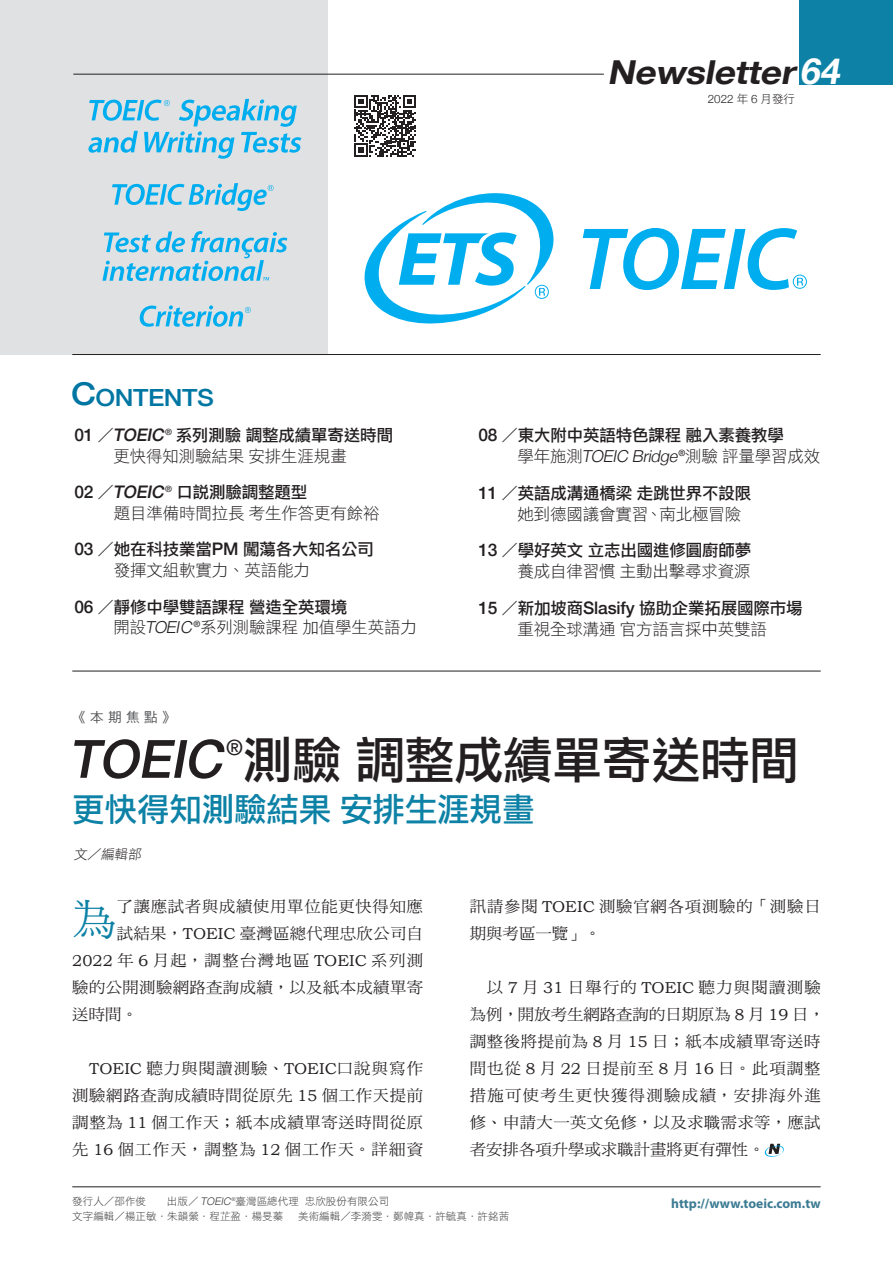
<style>
.page{position:relative;width:893px;height:1263px;background:#fff}
.page>*{position:absolute;margin:0;border:0;box-sizing:border-box;transform-origin:0 0}
.t1{font:50.25px "DF Li Hei Std W5";letter-spacing:-.01em;color:#231f20}
.段首大字{font:42.75px "DF Ming Std W5";color:#0d82a6;scale:1.04 1}
.t2{font:33px "DF Li Hei Std W5";letter-spacing:-.01em;color:#0d82a6}
.t3{font:italic 700 33px "Helvetica Neue";color:#231f20;scale:1.12 1}
.t4{font:500 23.7px "Helvetica Neue";letter-spacing:-.02em;color:#0076a3;scale:1.1 1}
.t5{font:500 21.15px "Helvetica Neue";color:#231f20}
.t6{font:16.5px/21px "DF Li Hei Std W5";letter-spacing:-.01em;color:#231f20}
.目錄{font:16.5px/21px "DF Hei Std W3";letter-spacing:-.01em;color:#231f20}
.內文{font:15.75px/27px "DF Ming Std W5";letter-spacing:.04em;color:#231f20;scale:1.04 1}
.段首大字-2{font:15.75px "DF Ming Std W5";letter-spacing:.02em;color:#231f20;scale:1.04 1}
.段首大字-3{font:15.75px "DF Ming Std W5";letter-spacing:.08em;color:#231f20;scale:1.04 1}
.段首大字-4{font:15.75px "DF Ming Std W5";letter-spacing:.04em;color:#231f20;scale:1.04 1}
.t7{font:700 13.5px "Myriad Pro";color:#3c7b93}
.t8{font:13.5px "DF Hei Std W5";color:#57585a}
.t9{font:13.5px "DF Hei Std W3";color:#231f20}
.t10{font:300 11.55px "Helvetica Neue";color:#231f20}
.t11{font:10.5px/15px "DF Hei Std W3";letter-spacing:.005em;color:#3e3e3f}
.s1{font-size:36px;color:#fff}
.s2{font-family:"DF Hei Std W3";font-weight:400}
.s3{font-size:31.5px}
.s4{font-family:"Helvetica Neue";font-weight:500;font-size:17.4px}
.s5{font-family:"DF Hei Std W3"}
.s6{font-family:"Helvetica Neue";font-weight:500;font-style:italic;font-size:17.4px}
.s7{font-family:"DF Li Hei Std W5"}
.s8{font-family:"Helvetica Neue";font-weight:300;font-style:italic}
.s9{font-family:"Helvetica Neue";font-weight:500;font-style:italic;font-size:52.8px}
.s10{font-family:"Bookman Old Style"}
</style>
<div class="page">
<svg style="left:764px;top:1144px;width:20px;height:13px"></svg>
<div style="left:0;top:0;width:327px;height:354px;background:#e0e1e3"></div>
<hr style="left:72px;top:1186px;width:749px;height:1px;background:#231f20">
<div style="left:799px;top:0;width:94px;height:85px;background:#0d82a6"></div>
<hr style="left:73px;top:74px;width:531px;height:1px;background:#231f20">
<svg style="left:102px;top:231px;width:185px;height:50px"></svg>
<svg style="left:140px;top:305px;width:111px;height:22px"></svg>
<svg style="left:88px;top:99px;width:213px;height:60px"></svg>
<hr style="left:72px;top:354px;width:749px;height:1px;background:#231f20">
<svg style="left:112px;top:183px;width:162px;height:28px"></svg>
<svg style="left:354px;top:95px;width:62px;height:61px"></svg>
<svg style="left:364px;top:193px;width:190px;height:131px"></svg>
<svg style="left:583px;top:228px;width:224px;height:62px"></svg>
<hr style="left:72px;top:671px;width:749px;height:1px;background:#231f20">
<p class="t3" style="left:607px;top:47px;width:217px">Newsletter<span class="s1">64</span></p>
<p class="t10" style="left:708px;top:89px;width:89px">2022 <span class="s2">年</span> 6 <span class="s2">月發行</span></p>
<p class="t4" style="left:71px;top:378px;width:131px"><span class="s3">C</span>ONTENTS</p>
<p class="t6" style="left:74px;top:425px;width:320px"><span class="s4">01</span> <span class="s5">／</span><span class="s6">TOEIC</span><sup>®</sup> 系列測驗調整成績單寄送時間</p>
<p class="目錄" style="left:114px;top:445px;width:235px">更快得知測驗結果安排生涯規畫</p>
<p class="目錄" style="left:114px;top:481px;width:267px;text-indent:-39px"><span class="s4">02</span> ／<span class="s6">TOEIC</span><sup>®</sup> <span class="s7">口說測驗調整題型<br></span>題目準備時間拉長考生作答更有餘裕</p>
<p class="t6" style="left:114px;top:538px;width:262px;text-indent:-39px"><span class="s4">03</span> <span class="s5">／</span>她在科技業當<span class="s4">PM</span> 闖蕩各大知名公司<span class="s5">發揮文組軟實力、英語能力</span></p>
<p class="t6" style="left:74px;top:596px;width:274px"><span class="s4">06</span> <span class="s5">／</span>靜修中學雙語課程營造全英環境</p>
<p class="目錄" style="left:114px;top:617px;width:305px">開設<span class="s8">TOEIC</span><sup>®</sup>系列測驗課程加值學生英語力</p>
<p class="t8" style="left:72px;top:710px;width:105px">《 本 期 焦 點 》</p>
<p class="t6" style="left:478px;top:425px;width:307px"><span class="s4">08</span> <span class="s5">／</span>東大附中英語特色課程融入素養教學</p>
<p class="目錄" style="left:517px;top:445px;width:304px">學年施測<span class="s8">TOEIC Bridge</span><sup>®</sup>測驗評量學習成效</p>
<p class="t6" style="left:478px;top:482px;width:274px"><span class="s4">11</span> <span class="s5">／</span>英語成溝通橋梁走跳世界不設限</p>
<p class="目錄" style="left:517px;top:503px;width:225px">她到德國議會實習、南北極冒險</p>
<p class="t6" style="left:478px;top:539px;width:274px"><span class="s4">13</span> <span class="s5">／</span>學好英文立志出國進修圓廚師夢</p>
<p class="目錄" style="left:517px;top:560px;width:235px">養成自律習慣主動出擊尋求資源</p>
<p class="t6" style="left:478px;top:597px;width:326px"><span class="s4">15</span> <span class="s5">／</span>新加坡商<span class="s4">Slasify</span> 協助企業拓展國際市場</p>
<p class="目錄" style="left:517px;top:618px;width:251px">重視全球溝通官方語言採中英雙語</p>
<p class="t1" style="left:68px;top:732px;width:733px"><span class="s9">TOEIC</span> 測驗調整成績單寄送時間</p>
<p class="t5" style="left:226px;top:730px;width:18px">®</p>
<p class="t2" style="left:72px;top:791px;width:464px">更快得知測驗結果安排生涯規畫</p>
<p class="t9" style="left:74px;top:847px;width:71px">文／編輯部</p>
<p class="段首大字" style="left:72px;top:896px;width:44px">為</p>
<p class="段首大字-4" style="left:117px;top:897px;width:296px">了讓應試者與成績使用單位能更快得知應</p>
<p class="段首大字-2" style="left:117px;top:924px;width:296px">試結果，<span class="s10">TOEIC</span> 臺灣區總代理忠欣公司自</p>
<p class="段首大字-3" style="left:72px;top:951px;width:339px"><span class="s10">2022</span> 年 <span class="s10">6</span> 月起，調整台灣地區 <span class="s10">TOEIC</span> 系列測</p>
<p class="段首大字-2" style="left:72px;top:978px;width:339px">驗的公開測驗網路查詢成績，以及紙本成績單寄</p>
<p class="段首大字-2" style="left:72px;top:1005px;width:65px">送時間。</p>
<p class="內文" style="left:72px;top:1054px;width:339px;text-align:justify;text-indent:17px"><span class="s10">TOEIC</span> 聽力與閱讀測驗、<span class="s10">TOEIC</span>口說與寫作測驗網路查詢成績時間從原先 <span class="s10">15</span> 個工作天提前調整為 <span class="s10">11</span> 個工作天；紙本成績單寄送時間從原先 <span class="s10">16</span> 個工作天，調整為 <span class="s10">12</span> 個工作天。詳細資</p>
<p class="內文" style="left:470px;top:892px;width:339px">訊請參閱 <span class="s10">TOEIC</span> 測驗官網各項測驗的「測驗日期與考區一覽」。</p>
<p class="內文" style="left:470px;top:973px;width:343px;text-indent:17px">以 <span class="s10">7</span> 月 <span class="s10">31</span> 日舉行的 <span class="s10">TOEIC</span> 聽力與閱讀測驗為例，開放考生網路查詢的日期原為 <span class="s10">8</span> 月 <span class="s10">19</span> 日，調整後將提前為 <span class="s10">8</span> 月 <span class="s10">15</span> 日；紙本成績單寄送時間也從 <span class="s10">8</span> 月 <span class="s10">22</span> 日提前至 <span class="s10">8</span> 月 <span class="s10">16</span> 日。此項調整措施可使考生更快獲得測驗成績，安排海外進修、申請大一英文免修，以及求職需求等，應試者安排各項升學或求職計畫將更有彈性。</p>
<p class="t11" style="left:72px;top:1194px;width:318px;text-indent:95px">出版／ <span class="s8">TOEIC</span><sup>®</sup>臺灣區總代理 忠欣股份有限公司文字編輯／楊正敏．朱韻縈．程芷盈．楊旻蓁</p>
<p class="t11" style="left:72px;top:1194px;width:75px">發行人／邵作俊</p>
<p class="t11" style="left:298px;top:1209px;width:212px">美術編輯／李漪雯．鄭幃真．許毓真．許銘茜</p>
<p class="t7" style="left:671px;top:1195px;width:151px">http://www.toeic.com.tw</p>
</div>
